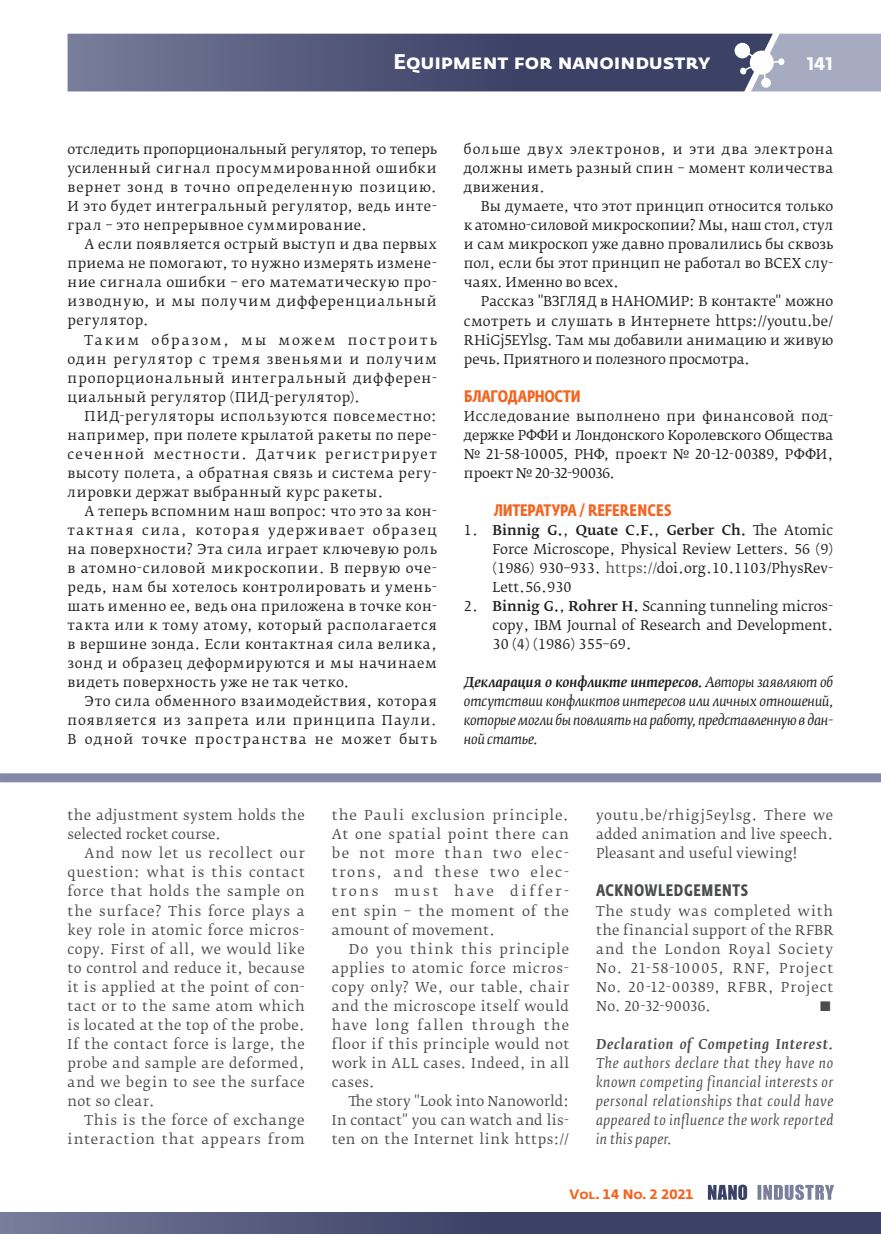
<style>
.page{position:relative;width:881px;height:1234px;background:#fff}
.page>*{position:absolute;margin:0;border:0;box-sizing:border-box;transform-origin:0 0}
.t1{font:700 21px "Fedra Sans Pro";color:#fff}
.t2{font:700 18px "Fedra Sans Alt Pro";color:#fff}
.t3{font:700 16.5px "Fedra Sans Cond Pro";letter-spacing:-.01em;color:#f36421}
.t4{font:700 16.5px "Fedra Sans Cond Pro";letter-spacing:.035em;color:#4b4c4d}
.t5{font:13.5px/19px "Fedra Serif B Pro";letter-spacing:.03em;color:#231f20;text-align:justify}
.t6{font:13.5px/19px "Fedra Serif B Pro";letter-spacing:.045em;color:#4b4c4d;text-align:justify}
.t7{font:italic 13.5px/19px "Fedra Serif B Pro";letter-spacing:-.015em;color:#231f20;text-align:justify}
.t8{font:italic 13.5px/19px "Fedra Serif B Pro";letter-spacing:.035em;color:#4b4c4d;text-align:justify}
.t9{font:13.5px/19px "Fedra Serif B Pro";letter-spacing:.065em;color:#4b4c4d;text-align:right}
.t10{font:13.5px/19px "Fedra Serif B Pro";letter-spacing:.015em;color:#4b4c4d}
.t11{font:italic 500 13.5px "Fedra Serif B Pro";letter-spacing:.06em;color:#4b4c4d}
.t12{font:700 13.5px "Fedra Sans Alt Pro";color:#f36421}
.s1{font-weight:500}
.s2{color:#4b4c4d}
</style>
<div class="page">
<svg style="left:68px;top:33px;width:812px;height:59px;background:#626786"></svg>
<div style="left:0;top:1211px;width:880px;height:22px;background:linear-gradient(to right,#6b7090,#2d3459)"></div>
<svg style="left:0;top:1211px;width:1px;height:22px"></svg>
<svg style="left:757px;top:1184px;width:76px;height:15px"></svg>
<svg style="left:707px;top:1184px;width:39px;height:15px"></svg>
<div style="left:0;top:773px;width:880px;height:9px;background:#8589a5"></div>
<h1 class="t1" style="left:393px;top:49px;width:318px">Equipment for nanoindustry</h1>
<h2 class="t2" style="left:806px;top:52px;width:28px">141</h2>
<p class="t5" style="left:67px;top:140px;width:371px">отследить пропорциональный регулятор, то теперь усиленный сигнал просуммированной ошибки вернет зонд в точно определенную позицию.<br>И это будет интегральный регулятор, ведь инте&shy;грал – это непрерывное суммирование.</p>
<p class="t5" style="left:67px;top:235px;width:370px;text-indent:17px">А если появляется острый выступ и два первых приема не помогают, то нужно измерять измене&shy;ние сигнала ошибки – его математическую про&shy;изводную, и мы получим дифференциальный регулятор.</p>
<p class="t5" style="left:67px;top:330px;width:371px;text-indent:17px">Таким образом, мы можем построить один регулятор с тремя звеньями и получим пропорциональный интегральный дифферен&shy;циальный регулятор (ПИД-регулятор).</p>
<p class="t5" style="left:68px;top:406px;width:370px;text-indent:17px">ПИД-регуляторы используются повсеместно: например, при полете крылатой ракеты по пере&shy;сеченной местности. Датчик регистрирует высоту полета, а обратная связь и система регу&shy;лировки держат выбранный курс ракеты.</p>
<p class="t5" style="left:68px;top:501px;width:371px;text-indent:17px">А теперь вспомним наш вопрос: что это за кон&shy;тактная сила, которая удерживает образец на поверхности? Эта сила играет ключевую роль в атомно-силовой микроскопии. В первую оче&shy;редь, нам бы хотелось контролировать и умень&shy;шать именно ее, ведь она приложена в точке кон&shy;такта или к тому атому, который располагается в вершине зонда. Если контактная сила велика, зонд и образец деформируются и мы начинаем видеть поверхность уже не так четко.</p>
<p class="t5" style="left:68px;top:691px;width:371px;text-indent:17px">Это сила обменного взаимодействия, которая появляется из запрета или принципа Паули.<br>В одной точке пространства не может быть</p>
<p class="t5" style="left:464px;top:140px;width:370px">больше двух электронов, и эти два электрона должны иметь разный спин – момент количества движения.</p>
<p class="t5" style="left:464px;top:197px;width:371px;text-indent:17px">Вы думаете, что этот принцип относится только к атомно-силовой микроскопии? Мы, наш стол, стул и сам микроскоп уже давно провалились бы сквозь пол, если бы этот принцип не работал во ВСЕХ слу&shy;чаях. Именно во всех.</p>
<p class="t5" style="left:464px;top:292px;width:370px;text-indent:17px">Рассказ "ВЗГЛЯД в НАНОМИР: В контакте" можно смотреть и слушать в Интернете https://youtu.be/ RHiGj5EYlsg. Там мы добавили анимацию и живую речь. Приятного и полезного просмотра.</p>
<p class="t3" style="left:464px;top:385px;width:118px">БЛАГОДАРНОСТИ</p>
<p class="t5" style="left:463px;top:406px;width:371px">Исследование выполнено при финансовой под&shy;держке РФФИ и Лондонского Королевского Общества № 21-58-10005, РНФ, проект № 20-12-00389, РФФИ, проект № 20-32-90036.</p>
<p class="t3" style="left:493px;top:500px;width:179px">ЛИТЕРАТУРА / REFERENCES</p>
<p class="t5" style="left:492px;top:520px;width:342px;text-indent:-29px">1. <span class="s1">Binnig G.</span>, <span class="s1">Quate C.F.</span>, <span class="s1">Gerber Ch.</span> The Atomic Force Microscope, Physical Review Letters. 56 (9) (1986) 930–933. <span class="s2">https://</span>doi.org.10.1103/PhysRev-Lett.56.930</p>
<p class="t5" style="left:492px;top:596px;width:342px;text-indent:-29px">2. <span class="s1">Binnig G.</span>, <span class="s1">Rohrer H.</span> Scanning tunneling micros&shy;copy, IBM Journal of Research and Development.<br>30 (4) (1986) 355–69.</p>
<p class="t7" style="left:463px;top:672px;width:370px"><span class="s1">Декларация о конфликте интересов.</span> Авторы заявляют об отсутствии конфликтов интересов или личных отношений, которые могли бы повлиять на работу, представленную в дан&shy;ной статье.</p>
<p class="t10" style="left:68px;top:805px;width:239px">the adjustment system holds the selected rocket course.</p>
<p class="t6" style="left:68px;top:844px;width:239px;text-indent:17px">And now let us recollect our question: what is this contact force that holds the sample on the surface? This force plays a key role in atomic force micros&shy;copy. First of all, we would like to control and reduce it, because it is applied at the point of con&shy;tact or to the same atom which is located at the top of the probe.<br>If the contact force is large, the probe and sample are deformed, and we begin to see the surface not so clear.</p>
<p class="t9" style="left:68px;top:1110px;width:238px">This is the force of exchange interaction that appears from</p>
<p class="t6" style="left:332px;top:805px;width:239px">the Pauli exclusion principle.<br>At one spatial point there can be not more than two elec&shy;trons, and these two elec&shy;trons must have differ&shy;ent spin – the moment of the amount of movement.</p>
<p class="t6" style="left:331px;top:939px;width:239px;text-indent:17px">Do you think this principle applies to atomic force micros&shy;copy only? We, our table, chair and the microscope itself would have long fallen through the floor if this principle would not work in ALL cases. Indeed, in all cases.</p>
<p class="t6" style="left:331px;top:1091px;width:239px;text-indent:17px">The story "Look into Nanoworld:<br>In contact" you can watch and lis&shy;ten on the Internet link https://</p>
<p class="t6" style="left:596px;top:805px;width:238px">youtu.be/rhigj5eylsg. There we added animation and live speech.<br>Pleasant and useful viewing!</p>
<p class="t4" style="left:596px;top:880px;width:153px">ACKNOWLEDGEMENTS</p>
<p class="t6" style="left:595px;top:901px;width:238px">The study was completed with the financial support of the RFBR and the London Royal Society No. 21-58-10005, RNF, Project No. 20-12-00389, RFBR, Project No. 20-32-90036.</p>
<p class="t6" style="left:818px;top:996px;width:14px">■</p>
<p class="t11" style="left:595px;top:1035px;width:238px">Declaration of Competing Interest.</p>
<p class="t8" style="left:595px;top:1053px;width:239px">The authors declare that they have no known competing financial interests or personal relationships that could have appeared to influence the work reported in this paper.</p>
<p class="t12" style="left:569px;top:1185px;width:126px">Vol. 14 No. 2 2021</p>
</div>
